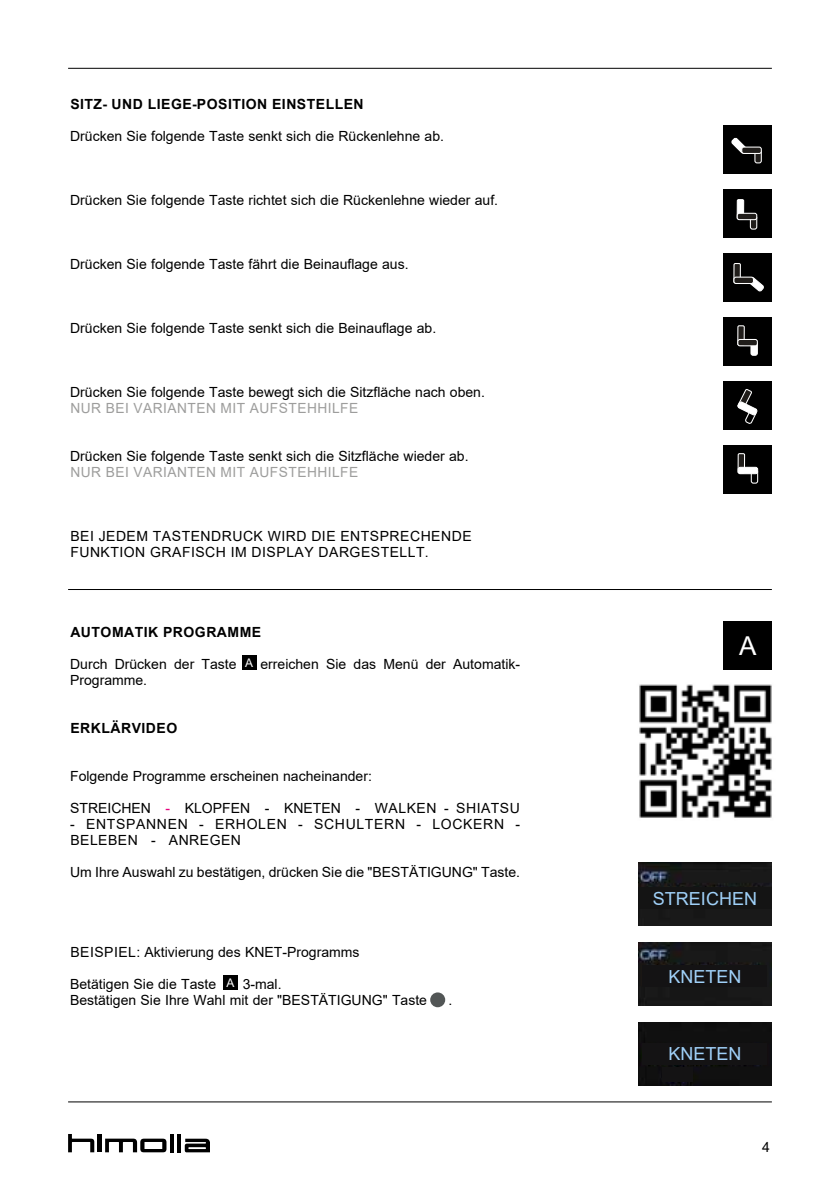
<style>
.page{position:relative;width:840px;height:1191px;background:#fff}
.page>*{position:absolute;margin:0;border:0;box-sizing:border-box;transform-origin:0 0}
.t1{font:26px "Arial";color:#fff}
.t2{font:18px "Arial";color:#9fd0f8}
.t3{font:14px/16px "Arial";color:#000}
.t4{font:14px/16px "Arial";letter-spacing:.035em;color:#000}
.t5{font:700 14px "Arial";letter-spacing:.035em;color:#000}
.t6{font:14px "Arial";letter-spacing:.035em;color:#9d9d9c}
.t7{font:14px/16px "Arial";letter-spacing:.05em;color:#000}
.t8{font:12px "Arial";color:#fff}
.s1{color:#e6007d}
</style>
<div class="page">
<svg style="left:68px;top:1134px;width:98px;height:18px"></svg>
<hr style="left:170px;top:1134px;width:4px;height:18px;background:#000">
<hr style="left:177px;top:1134px;width:4px;height:18px;background:#000">
<svg style="left:185px;top:1138px;width:25px;height:14px"></svg>
<hr style="left:68px;top:1101px;width:703px;height:1px;background:#000">
<hr style="left:68px;top:68px;width:703px;height:1px;background:#000">
<div style="left:723px;top:126px;width:48px;height:48px;background:#000"></div>
<div style="left:754px;top:150px;width:6px;height:13px;background:#201d1a;border-radius:2px"></div>
<div style="left:754px;top:149px;width:7px;height:14px;border:1px solid #fff;border-radius:2px"></div>
<svg style="left:731px;top:137px;width:16px;height:15px"></svg>
<div style="left:741px;top:147px;width:19px;height:6px;background:#201d1a;border-radius:2px"></div>
<div style="left:740px;top:147px;width:21px;height:7px;border:1px solid #fff;border-radius:2px"></div>
<div style="left:723px;top:190px;width:48px;height:48px;background:#000"></div>
<svg style="left:750px;top:216px;width:6px;height:13px"></svg>
<div style="left:749px;top:215px;width:7px;height:15px;border:1px solid #fff;border-radius:2px"></div>
<div style="left:736px;top:200px;width:7px;height:19px;background:#fff"></div>
<div style="left:736px;top:199px;width:7px;height:21px;border:1px solid #fff"></div>
<div style="left:736px;top:213px;width:20px;height:7px;background:#201d1a;border-radius:2px"></div>
<div style="left:736px;top:213px;width:20px;height:7px;border:1px solid #fff;border-radius:2px"></div>
<div style="left:723px;top:318px;width:48px;height:48px;background:#000"></div>
<div style="left:750px;top:342px;width:7px;height:13px;background:#fff;border-radius:2px"></div>
<div style="left:750px;top:341px;width:7px;height:15px;border:1px solid #fff;border-radius:2px"></div>
<svg style="left:737px;top:326px;width:6px;height:19px"></svg>
<div style="left:736px;top:325px;width:8px;height:21px;border:1px solid #fff"></div>
<div style="left:737px;top:339px;width:20px;height:7px;background:#201d1a;border-radius:2px"></div>
<div style="left:736px;top:339px;width:21px;height:7px;border:1px solid #fff;border-radius:2px"></div>
<div style="left:723px;top:446px;width:48px;height:48px;background:#000"></div>
<div style="left:750px;top:469px;width:7px;height:14px;border:1px solid #fff;border-radius:2px"></div>
<div style="left:737px;top:453px;width:7px;height:20px;background:#201d1a"></div>
<div style="left:737px;top:453px;width:7px;height:20px;border:1px solid #fff"></div>
<div style="left:737px;top:467px;width:20px;height:7px;background:#fff;border-radius:2px"></div>
<div style="left:737px;top:467px;width:20px;height:7px;border:1px solid #fff;border-radius:2px"></div>
<div style="left:723px;top:254px;width:48px;height:48px;background:#000"></div>
<div style="left:733px;top:263px;width:7px;height:20px;background:#201d1a"></div>
<div style="left:733px;top:263px;width:7px;height:20px;border:1px solid #fff"></div>
<svg style="left:746px;top:276px;width:18px;height:16px"></svg>
<div style="left:733px;top:277px;width:20px;height:6px;background:#201d1a;border-radius:2px"></div>
<div style="left:733px;top:277px;width:20px;height:7px;border:1px solid #fff;border-radius:2px"></div>
<div style="left:723px;top:382px;width:48px;height:48px;background:#000"></div>
<svg style="left:737px;top:389px;width:20px;height:35px"></svg>
<hr style="left:68px;top:589px;width:703px;height:1px;background:#000">
<div style="left:723px;top:622px;width:48px;height:48px;background:#000"></div>
<img style="left:638px;top:862px;width:133px;height:63px">
<img style="left:638px;top:942px;width:133px;height:63px">
<div style="left:638px;top:1022px;width:133px;height:63px;background:#101010"></div>
<div style="left:242px;top:655px;width:14px;height:15px;background:#000"></div>
<div style="left:223px;top:975px;width:15px;height:15px;background:#000"></div>
<svg style="left:430px;top:996px;width:15px;height:11px"></svg>
<div style="left:430px;top:992px;width:15px;height:15px;background:#525656;border-radius:50%"></div>
<img style="left:639px;top:684px;width:133px;height:134px">
<div style="left:637px;top:887px;width:134px;height:21px;background:#141414"></div>
<div style="left:642px;top:965px;width:125px;height:21px;background:#141314"></div>
<div style="left:642px;top:1043px;width:125px;height:21px;background:#141314"></div>
<div style="left:661px;top:1067px;width:31px;height:15px;background:#141314"></div>
<p class="t5" style="left:70px;top:94px;width:295px">SITZ- UND LIEGE-POSITION EINSTELLEN</p>
<p class="t3" style="left:70px;top:128px;width:375px">Drücken Sie folgende Taste senkt sich die Rückenlehne ab.</p>
<p class="t3" style="left:70px;top:192px;width:429px">Drücken Sie folgende Taste richtet sich die Rückenlehne wieder auf.</p>
<p class="t3" style="left:70px;top:256px;width:340px">Drücken Sie folgende Taste fährt die Beinauflage aus.</p>
<p class="t3" style="left:70px;top:320px;width:367px">Drücken Sie folgende Taste senkt sich die Beinauflage ab.</p>
<p class="t3" style="left:70px;top:384px;width:416px">Drücken Sie folgende Taste bewegt sich die Sitzfläche nach oben.</p>
<p class="t6" style="left:70px;top:398px;width:289px">NUR BEI VARIANTEN MIT AUFSTEHHILFE</p>
<p class="t3" style="left:70px;top:448px;width:400px">Drücken Sie folgende Taste senkt sich die Sitzfläche wieder ab.</p>
<p class="t6" style="left:70px;top:462px;width:289px">NUR BEI VARIANTEN MIT AUFSTEHHILFE</p>
<p class="t4" style="left:70px;top:528px;width:402px">BEI JEDEM TASTENDRUCK WIRD DIE ENTSPRECHENDE<br>FUNKTION GRAFISCH IM DISPLAY DARGESTELLT.</p>
<p class="t5" style="left:70px;top:622px;width:192px">AUTOMATIK PROGRAMME</p>
<p class="t3" style="left:70px;top:656px;width:451px">Durch Drücken der Taste A erreichen Sie das Menü der Automatik-<br>Programme.</p>
<p class="t5" style="left:70px;top:718px;width:108px">ERKLÄRVIDEO</p>
<p class="t3" style="left:70px;top:768px;width:303px">Folgende Programme erscheinen nacheinander:</p>
<p class="t3" style="left:70px;top:800px;width:451px">STREICHEN <span class="s1">-</span> KLOPFEN - KNETEN - WALKEN - SHIATSU</p>
<p class="t7" style="left:70px;top:816px;width:451px">- ENTSPANNEN - ERHOLEN - SCHULTERN - LOCKERN -<br>BELEBEN - ANREGEN</p>
<p class="t3" style="left:70px;top:864px;width:451px">Um Ihre Auswahl zu bestätigen, drücken Sie die "BESTÄTIGUNG" Taste.</p>
<p class="t8" style="left:245px;top:654px;width:9px">A</p>
<p class="t3" style="left:70px;top:944px;width:290px">BEISPIEL: Aktivierung des KNET-Programms</p>
<p class="t3" style="left:70px;top:976px;width:358px">Betätigen Sie die Taste A 3-mal.<br>Bestätigen Sie Ihre Wahl mit der "BESTÄTIGUNG" Taste</p>
<p class="t8" style="left:226px;top:974px;width:9px">A</p>
<p class="t3" style="left:448px;top:992px;width:5px">.</p>
<h1 class="t1" style="left:738px;top:628px;width:19px">A</h1>
<p class="t2" style="left:652px;top:886px;width:106px">STREICHEN</p>
<p class="t2" style="left:668px;top:964px;width:75px">KNETEN</p>
<p class="t2" style="left:668px;top:1041px;width:75px">KNETEN</p>
<p class="t3" style="left:761px;top:1138px;width:9px">4</p>
</div>
